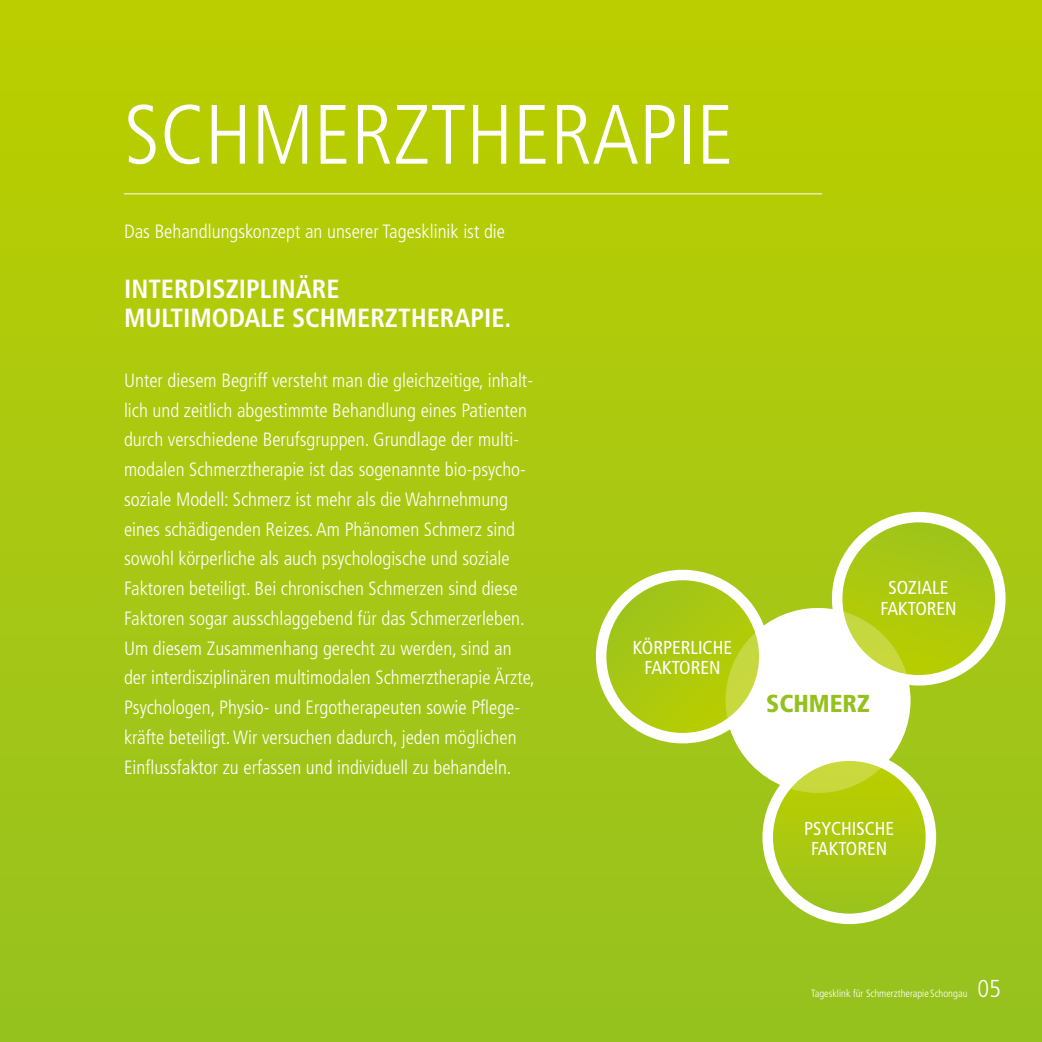
<style>
.page{position:relative;width:1042px;height:1042px;background:#fff}
.page>*{position:absolute;margin:0;border:0;box-sizing:border-box;transform-origin:0 0}
.t1{font:300 condensed 84px "Frutiger LT Std";color:#fff}
.t2{font:700 condensed 26.25px/29.8px "Frutiger LT Std";color:#fff}
.t3{font:900 condensed 24.5px "Frutiger LT Std";color:#95c11f}
.t4{font:300 condensed 24.5px "Frutiger LT Std";color:#fff}
.t5{font:300 condensed 19.25px/29.8px "Frutiger LT Std";color:#fff}
.t6{font:condensed 18.72px/20.3px "Frutiger LT Std";color:#fff;text-align:center}
.t7{font:300 condensed 10.5px "Frutiger LT Std";color:#fff}
</style>
<div class="page">
<div style="left:0;top:0;width:1042px;height:1042px;background:linear-gradient(to bottom,#bbcf00,#97c223)"></div>
<hr style="left:124px;top:193px;width:698px;height:1px;background:#fff">
<svg style="left:837px;top:517px;width:163px;height:163px;background:#b1cc20"></svg>
<div style="left:832px;top:512px;width:173px;height:173px;border:10px solid #fff;border-radius:50%"></div>
<svg style="left:768px;top:756px;width:163px;height:163px;background:#b1cd22"></svg>
<div style="left:762px;top:750px;width:174px;height:174px;border:10px solid #fff;border-radius:50%"></div>
<svg style="left:601px;top:575px;width:163px;height:163px;background:#b1cc21"></svg>
<div style="left:596px;top:570px;width:173px;height:173px;border:10px solid #fff;border-radius:50%"></div>
<div style="left:731px;top:614px;width:173px;height:173px;background:#fff;border-radius:50%"></div>
<div style="left:725px;top:608px;width:185px;height:185px;border:12px solid #fff;border-radius:50%"></div>
<h1 class="t1" style="left:124px;top:87px;width:611px">SCHMERZTHERAPIE</h1>
<p class="t5" style="left:124px;top:217px;width:382px">Das Behandlungskonzept an unserer Tagesklinik ist die</p>
<h2 class="t2" style="left:124px;top:274px;width:389px">INTERDISZIPLINÄRE<br>MULTIMODALE SCHMERZTHERAPIE.</h2>
<p class="t5" style="left:124px;top:365px;width:412px">Unter diesem Begriff versteht man die gleichzeitige, inhalt&shy;lich und zeitlich abgestimmte Behandlung eines Patienten durch verschiedene Berufsgruppen. Grundlage der multi&shy;modalen Schmerztherapie ist das sogenannte bio-psycho&shy;soziale Modell: Schmerz ist mehr als die Wahrnehmung eines schädigenden Reizes. Am Phänomen Schmerz sind sowohl körperliche als auch psychologische und soziale Faktoren beteiligt. Bei chronischen Schmerzen sind diese Faktoren sogar ausschlaggebend für das Schmerzerleben.<br>Um diesem Zusammenhang gerecht zu werden, sind an der interdisziplinären multimodalen Schmerztherapie Ärzte, Psychologen, Physio- und Ergotherapeuten sowie Pflege&shy;kräfte beteiligt. Wir versuchen dadurch, jeden möglichen Einflussfaktor zu erfassen und individuell zu behandeln.</p>
<p class="t6" style="left:633px;top:637px;width:101px">KÖRPERLICHE<br>FAKTOREN</p>
<p class="t6" style="left:880px;top:578px;width:78px">SOZIALE<br>FAKTOREN</p>
<p class="t3" style="left:766px;top:688px;width:105px">SCHMERZ</p>
<p class="t6" style="left:804px;top:818px;width:92px">PSYCHISCHE<br>FAKTOREN</p>
<p class="t7" style="left:811px;top:987px;width:158px">Tagesklink für Schmerztherapie Schongau</p>
<p class="t4" style="left:977px;top:974px;width:25px">05</p>
</div>
